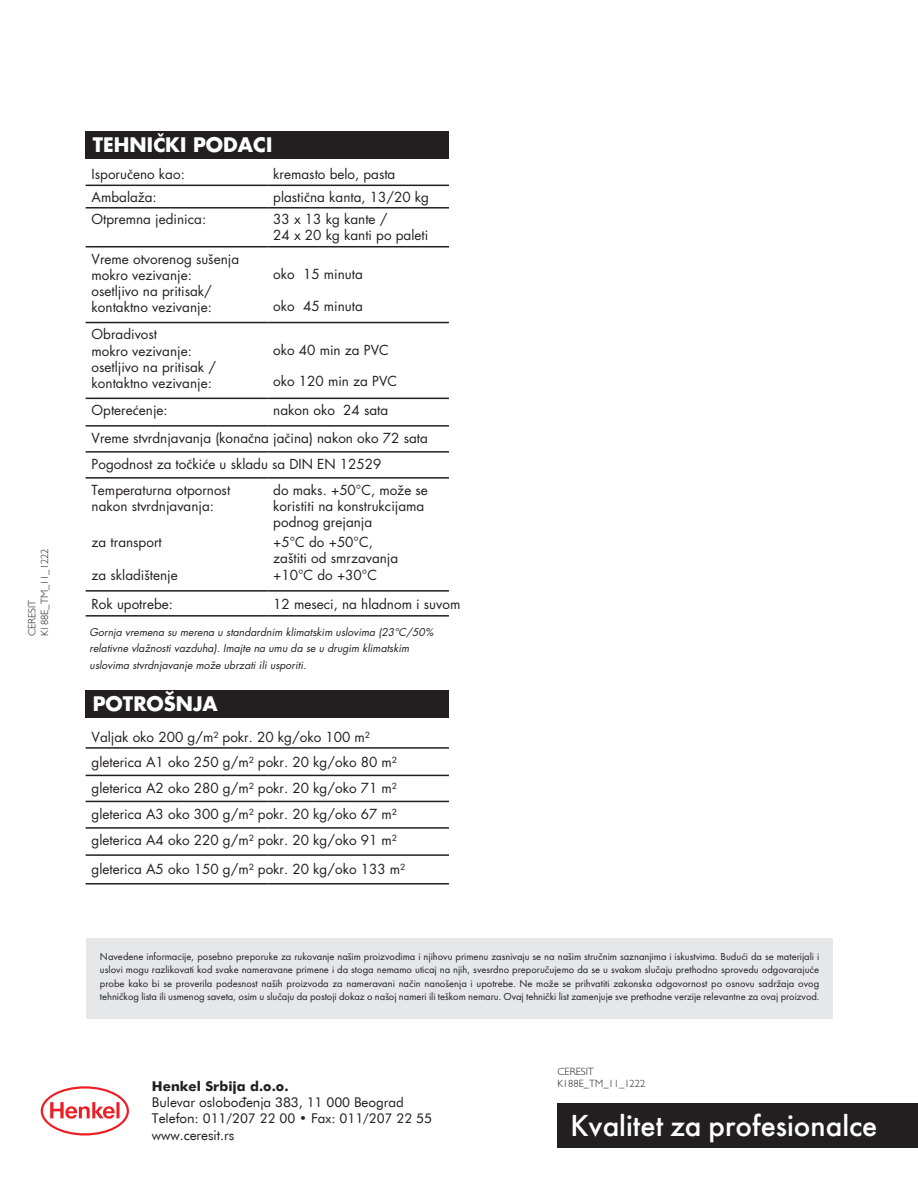
<style>
.page{position:relative;width:918px;height:1188px;background:#fff}
.page>*{position:absolute;margin:0;border:0;box-sizing:border-box;transform-origin:0 0}
.t1{font:30.15px "Futura Futuris";color:#fff}
.t2{font:700 19.5px "Futura";color:#fff}
.t3{font:13.5px/16.2px "Futura";color:#231f20}
.t4{font:13.5px/16.2px "Futura EU";letter-spacing:-.005em;color:#231f20}
.t5{font:700 13.5px "Futura EU";letter-spacing:.005em;color:#231f20}
.t6{font:10.5px/13.5px "Futura PT";letter-spacing:-.005em;color:#231f20;text-align:justify}
.t7{font:italic 10.5px/16.5px "Futura";color:#231f20}
.t8{font:300 10.5px/12.6px "Gill Sans";color:#231f20}
.s1{font-family:"Futura BT"}
.s2{font-family:"Myriad Pro"}
</style>
<div class="page">
<div style="left:86px;top:939px;width:747px;height:80px;background:#e6e7e9"></div>
<div style="left:86px;top:131px;width:363px;height:27px;background:#231f20"></div>
<hr style="left:86px;top:185px;width:181px;height:1px;background:#231f20">
<hr style="left:267px;top:185px;width:182px;height:1px;background:#231f20">
<hr style="left:86px;top:207px;width:181px;height:2px;background:#231f20">
<hr style="left:267px;top:207px;width:182px;height:2px;background:#231f20">
<hr style="left:86px;top:246px;width:181px;height:1px;background:#231f20">
<hr style="left:267px;top:246px;width:182px;height:1px;background:#231f20">
<hr style="left:86px;top:322px;width:181px;height:1px;background:#231f20">
<hr style="left:267px;top:322px;width:182px;height:1px;background:#231f20">
<hr style="left:86px;top:398px;width:181px;height:1px;background:#231f20">
<hr style="left:267px;top:398px;width:182px;height:1px;background:#231f20">
<hr style="left:86px;top:477px;width:181px;height:2px;background:#231f20">
<hr style="left:267px;top:477px;width:182px;height:2px;background:#231f20">
<hr style="left:86px;top:590px;width:181px;height:2px;background:#231f20">
<hr style="left:267px;top:590px;width:182px;height:2px;background:#231f20">
<hr style="left:86px;top:615px;width:181px;height:2px;background:#231f20">
<hr style="left:267px;top:615px;width:182px;height:2px;background:#231f20">
<hr style="left:86px;top:425px;width:181px;height:2px;background:#231f20">
<hr style="left:267px;top:425px;width:182px;height:2px;background:#231f20">
<hr style="left:86px;top:451px;width:181px;height:2px;background:#231f20">
<hr style="left:267px;top:451px;width:182px;height:2px;background:#231f20">
<hr style="left:86px;top:747px;width:181px;height:2px;background:#231f20">
<hr style="left:267px;top:747px;width:182px;height:2px;background:#231f20">
<hr style="left:86px;top:775px;width:181px;height:1px;background:#231f20">
<hr style="left:267px;top:775px;width:182px;height:1px;background:#231f20">
<hr style="left:86px;top:801px;width:181px;height:1px;background:#231f20">
<hr style="left:267px;top:801px;width:182px;height:1px;background:#231f20">
<hr style="left:86px;top:854px;width:181px;height:2px;background:#231f20">
<hr style="left:267px;top:854px;width:182px;height:2px;background:#231f20">
<hr style="left:86px;top:883px;width:181px;height:2px;background:#231f20">
<hr style="left:267px;top:883px;width:182px;height:2px;background:#231f20">
<hr style="left:86px;top:827px;width:181px;height:2px;background:#231f20">
<hr style="left:267px;top:827px;width:182px;height:2px;background:#231f20">
<div style="left:557px;top:1103px;width:361px;height:45px;background:#231f20"></div>
<svg style="left:41px;top:1086px;width:88px;height:49px"></svg>
<div style="left:86px;top:690px;width:363px;height:27px;background:#231f20"></div>
<p class="t8" style="left:26px;top:636px;width:89px;rotate:-90deg">CERESIT<br>K188E_TM_11_1222</p>
<h2 class="t2" style="left:93px;top:132px;width:181px">TEHNI<span class="s1">Č</span>KI PODACI</h2>
<p class="t3" style="left:92px;top:166px;width:95px">Isporu<span class="s2">č</span>eno kao:</p>
<p class="t3" style="left:273px;top:166px;width:124px">kremasto belo, pasta</p>
<p class="t3" style="left:92px;top:189px;width:67px">Ambalaža:</p>
<p class="t3" style="left:273px;top:189px;width:157px">plasti<span class="s2">č</span>na kanta, 13/20 kg</p>
<p class="t3" style="left:92px;top:211px;width:116px">Otpremna jedinica:</p>
<p class="t3" style="left:92px;top:251px;width:149px">Vreme otvorenog sušenja mokro vezivanje: osetljivo na pritisak/ kontaktno vezivanje:</p>
<p class="t3" style="left:92px;top:326px;width:126px">Obradivost<br>mokro vezivanje: osetljivo na pritisak / kontaktno vezivanje:</p>
<p class="t3" style="left:92px;top:402px;width:78px">Optere<span class="s2">ć</span>enje:</p>
<p class="t3" style="left:273px;top:211px;width:156px">33 x 13 kg kante /<br>24 x 20 kg kanti po paleti</p>
<p class="t3" style="left:273px;top:266px;width:91px">oko 15 minuta</p>
<p class="t3" style="left:273px;top:298px;width:91px">oko 45 minuta</p>
<p class="t3" style="left:273px;top:343px;width:117px">oko 40 min za PVC</p>
<p class="t3" style="left:273px;top:373px;width:125px">oko 120 min za PVC</p>
<p class="t3" style="left:273px;top:402px;width:116px">nakon oko 24 sata</p>
<p class="t3" style="left:92px;top:425px;width:338px;line-height:26px">Vreme stvrdnjavanja (kona<span class="s2">č</span>na ja<span class="s2">č</span>ina) nakon oko 72 sata<br>Pogodnost za to<span class="s2">č</span>ki<span class="s2">ć</span>e u skladu sa DIN EN 12529</p>
<p class="t3" style="left:92px;top:482px;width:140px">Temperaturna otpornost nakon stvrdnjavanja:</p>
<p class="t3" style="left:273px;top:482px;width:156px">do maks. +50°C, može se koristiti na konstrukcijama podnog grejanja</p>
<p class="t3" style="left:273px;top:534px;width:126px">+5°C do +50°C, zaštiti od smrzavanja</p>
<p class="t3" style="left:92px;top:534px;width:72px">za transport</p>
<p class="t3" style="left:92px;top:567px;width:88px">za skladištenje</p>
<p class="t3" style="left:273px;top:567px;width:105px">+10°C do +30°C</p>
<p class="t3" style="left:92px;top:596px;width:83px">Rok upotrebe:</p>
<p class="t3" style="left:273px;top:596px;width:189px">12 meseci, na hladnom i suvom</p>
<p class="t7" style="left:90px;top:624px;width:345px">Gornja vremena su merena u standardnim klimatskim uslovima (23°C/50% relativne vlažnosti vazduha). Imajte na umu da se u drugim klimatskim uslovima stvrdnjavanje može ubrzati ili usporiti.</p>
<h2 class="t2" style="left:93px;top:691px;width:127px">POTROŠNJA</h2>
<p class="t3" style="left:92px;top:725px;width:307px;line-height:24.6px">Valjak oko 200 g/m² pokr. 20 kg/oko 100 m² gleterica A1 oko 250 g/m² pokr. 20 kg/oko 80 m²</p>
<p class="t3" style="left:92px;top:775px;width:307px;line-height:26.1px;text-align:justify">gleterica A2 oko 280 g/m² pokr. 20 kg/oko 71 m² gleterica A3 oko 300 g/m² pokr. 20 kg/oko 67 m² gleterica A4 oko 220 g/m² pokr. 20 kg/oko 91 m²</p>
<p class="t3" style="left:92px;top:861px;width:315px">gleterica A5 oko 150 g/m² pokr. 20 kg/oko 133 m²</p>
<p class="t6" style="left:100px;top:950px;width:721px">Navedene informacije, posebno preporuke za rukovanje našim proizvodima i njihovu primenu zasnivaju se na našim stručnim saznanjima i iskustvima. Budući da se materijali i uslovi mogu razlikovati kod svake nameravane primene i da stoga nemamo uticaj na njih, svesrdno preporučujemo da se u svakom slučaju prethodno sprovedu odgovarajuće probe kako bi se proverila podesnost naših proizvoda za nameravani način nanošenja i upotrebe. Ne može se prihvatiti zakonska odgovornost po osnovu sadržaja ovog tehničkog lista ili usmenog saveta, osim u slučaju da postoji dokaz o našoj nameri ili teškom nemaru. Ovaj tehnički list zamenjuje sve prethodne verzije relevantne za ovaj proizvod.</p>
<p class="t5" style="left:152px;top:1078px;width:138px">Henkel Srbija d.o.o.</p>
<p class="t4" style="left:152px;top:1095px;width:282px">Bulevar oslobođenja 383, 11 000 Beograd<br>Telefon: 011/207 22 00 • Fax: 011/207 22 55</p>
<p class="t4" style="left:152px;top:1127px;width:84px">www.ceresit.rs</p>
<p class="t8" style="left:557px;top:1065px;width:89px">CERESIT<br>K188E_TM_11_1222</p>
<h1 class="t1" style="left:571px;top:1107px;width:308px">Kvalitet za profesionalce</h1>
</div>
